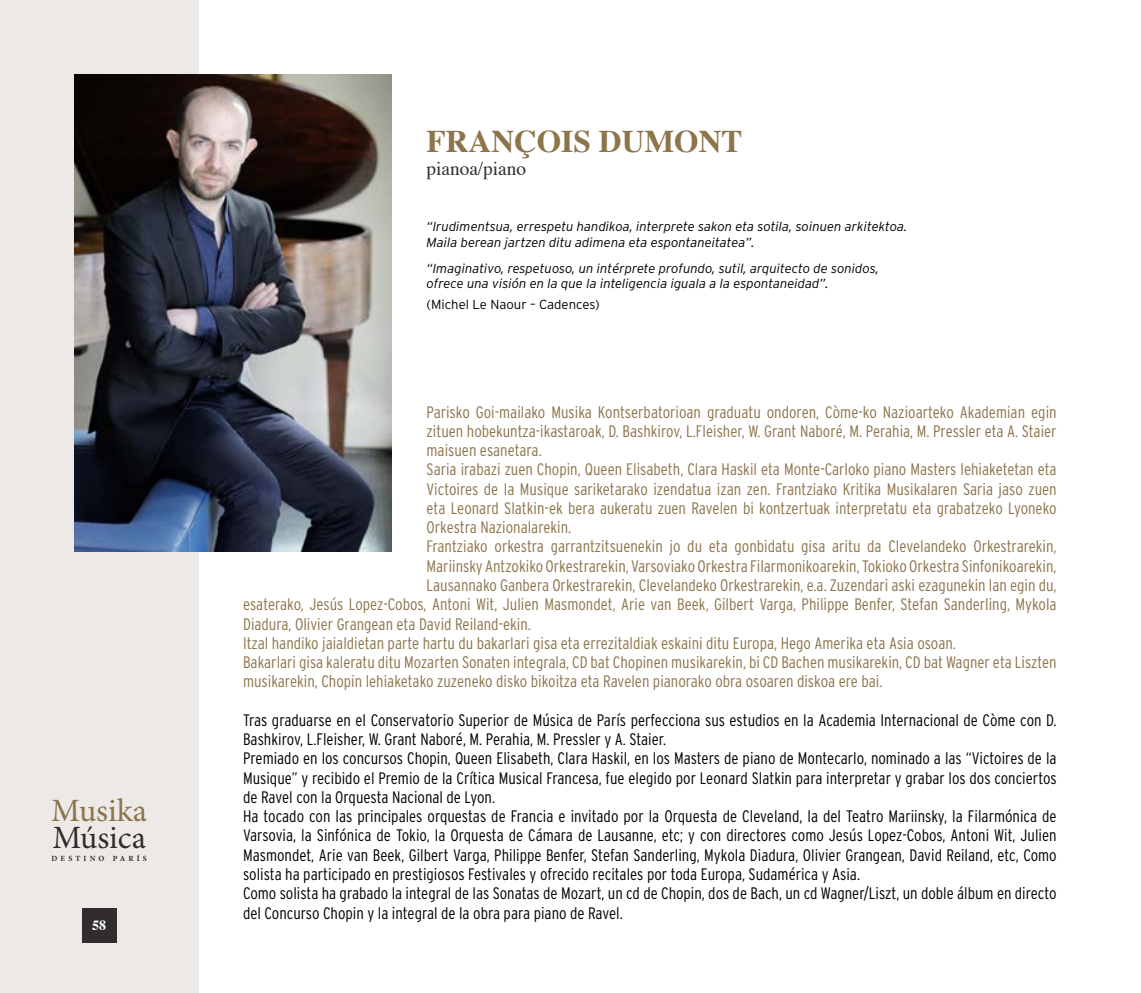
<style>
.page{position:relative;width:1141px;height:993px;background:#fff}
.page>*{position:absolute;margin:0;border:0;box-sizing:border-box;transform-origin:0 0}
.t1{font:32.55px "Minion Pro";letter-spacing:-.005em;color:#8c744b}
.t2{font:32.55px "Minion Pro";color:#312d2e}
.t3{font:700 31.5px "Times";color:#8c744b}
.t4{font:19.25px "Times";color:#312d2e}
.t5{font:300 condensed 16.62px "Interstate";color:#8c744b}
.t6{font:300 condensed 16.62px/19.2px "Interstate";color:#000}
.t7{font:700 14px "Times";color:#fff}
.t8{font:italic 300 13.12px/15.8px "Interstate";color:#000}
.t9{font:300 13.12px "Interstate";color:#000}
.t10{font:700 7.88px "Minion Pro";letter-spacing:.4em;color:#312d2e}
</style>
<div class="page">
<div style="left:0;top:0;width:198px;height:992px;background:#ece9e6"></div>
<div style="left:82px;top:908px;width:35px;height:35px;background:#312d2e"></div>
<img style="left:74px;top:74px;width:318px;height:477px">
<h1 class="t1" style="left:51px;top:790px;width:98px">Musika</h1>
<h1 class="t2" style="left:52px;top:817px;width:95px">Música</h1>
<p class="t10" style="left:52px;top:853px;width:97px">DESTINO PARÍS</p>
<p class="t7" style="left:92px;top:911px;width:15px">58</p>
<h2 class="t3" style="left:427px;top:111px;width:317px">FRANÇOIS DUMONT</h2>
<p class="t4" style="left:427px;top:150px;width:101px">pianoa/piano</p>
<p class="t8" style="left:427px;top:218px;width:482px">“Irudimentsua, errespetu handikoa, interprete sakon eta sotila, soinuen arkitektoa.<br>Maila berean jartzen ditu adimena eta espontaneitatea”.</p>
<p class="t8" style="left:427px;top:260px;width:454px">“Imaginativo, respetuoso, un intérprete profundo, sutil, arquitecto de sonidos, ofrece una visión en la que la inteligencia iguala a la espontaneidad”.</p>
<p class="t9" style="left:427px;top:297px;width:175px">(Michel Le Naour – Cadences)</p>
<p class="t5" style="left:427px;top:402px;width:632px">Parisko Goi-mailako Musika Kontserbatorioan graduatu ondoren, Còme-ko Nazioarteko Akademian egin</p>
<p class="t5" style="left:427px;top:421px;width:632px">zituen hobekuntza-ikastaroak, D. Bashkirov, L.Fleisher, W. Grant Naboré, M. Perahia, M. Pressler eta A. Staier</p>
<p class="t5" style="left:427px;top:441px;width:117px">maisuen esanetara.</p>
<p class="t5" style="left:427px;top:460px;width:632px">Saria irabazi zuen Chopin, Queen Elisabeth, Clara Haskil eta Monte-Carloko piano Masters lehiaketetan eta</p>
<p class="t5" style="left:427px;top:479px;width:632px">Victoires de la Musique sariketarako izendatua izan zen. Frantziako Kritika Musikalaren Saria jaso zuen</p>
<p class="t5" style="left:427px;top:498px;width:632px">eta Leonard Slatkin-ek bera aukeratu zuen Ravelen bi kontzertuak interpretatu eta grabatzeko Lyoneko</p>
<p class="t5" style="left:427px;top:518px;width:146px">Orkestra Nazionalarekin.</p>
<p class="t5" style="left:427px;top:537px;width:632px">Frantziako orkestra garrantzitsuenekin jo du eta gonbidatu gisa aritu da Clevelandeko Orkestrarekin,</p>
<p class="t5" style="left:427px;top:556px;width:632px">Mariinsky Antzokiko Orkestrarekin, Varsoviako Orkestra Filarmonikoarekin, Tokioko Orkestra Sinfonikoarekin,</p>
<p class="t5" style="left:427px;top:575px;width:632px">Lausannako Ganbera Orkestrarekin, Clevelandeko Orkestrarekin, e.a. Zuzendari aski ezagunekin lan egin du,</p>
<p class="t5" style="left:243px;top:595px;width:815px">esaterako, Jesús Lopez-Cobos, Antoni Wit, Julien Masmondet, Arie van Beek, Gilbert Varga, Philippe Benfer, Stefan Sanderling, Mykola</p>
<p class="t5" style="left:243px;top:614px;width:289px">Diadura, Olivier Grangean eta David Reiland-ekin.</p>
<p class="t5" style="left:243px;top:633px;width:714px">Itzal handiko jaialdietan parte hartu du bakarlari gisa eta errezitaldiak eskaini ditu Europa, Hego Amerika eta Asia osoan.</p>
<p class="t5" style="left:243px;top:652px;width:815px">Bakarlari gisa kaleratu ditu Mozarten Sonaten integrala, CD bat Chopinen musikarekin, bi CD Bachen musikarekin, CD bat Wagner eta Liszten</p>
<p class="t5" style="left:243px;top:672px;width:641px">musikarekin, Chopin lehiaketako zuzeneko disko bikoitza eta Ravelen pianorako obra osoaren diskoa ere bai.</p>
<p class="t6" style="left:243px;top:710px;width:815px">Tras graduarse en el Conservatorio Superior de Música de París perfecciona sus estudios en la Academia Internacional de Còme con D.<br>Bashkirov, L.Fleisher, W. Grant Naboré, M. Perahia, M. Pressler y A. Staier.<br>Premiado en los concursos Chopin, Queen Elisabeth, Clara Haskil, en los Masters de piano de Montecarlo, nominado a las “Victoires de la Musique” y recibido el Premio de la Crítica Musical Francesa, fue elegido por Leonard Slatkin para interpretar y grabar los dos conciertos de Ravel con la Orquesta Nacional de Lyon.<br>Ha tocado con las principales orquestas de Francia e invitado por la Orquesta de Cleveland, la del Teatro Mariinsky, la Filarmónica de Varsovia, la Sinfónica de Tokio, la Orquesta de Cámara de Lausanne, etc; y con directores como Jesús Lopez-Cobos, Antoni Wit, Julien Masmondet, Arie van Beek, Gilbert Varga, Philippe Benfer, Stefan Sanderling, Mykola Diadura, Olivier Grangean, David Reiland, etc, Como solista ha participado en prestigiosos Festivales y ofrecido recitales por toda Europa, Sudamérica y Asia.<br>Como solista ha grabado la integral de las Sonatas de Mozart, un cd de Chopin, dos de Bach, un cd Wagner/Liszt, un doble álbum en directo del Concurso Chopin y la integral de la obra para piano de Ravel.</p>
</div>
